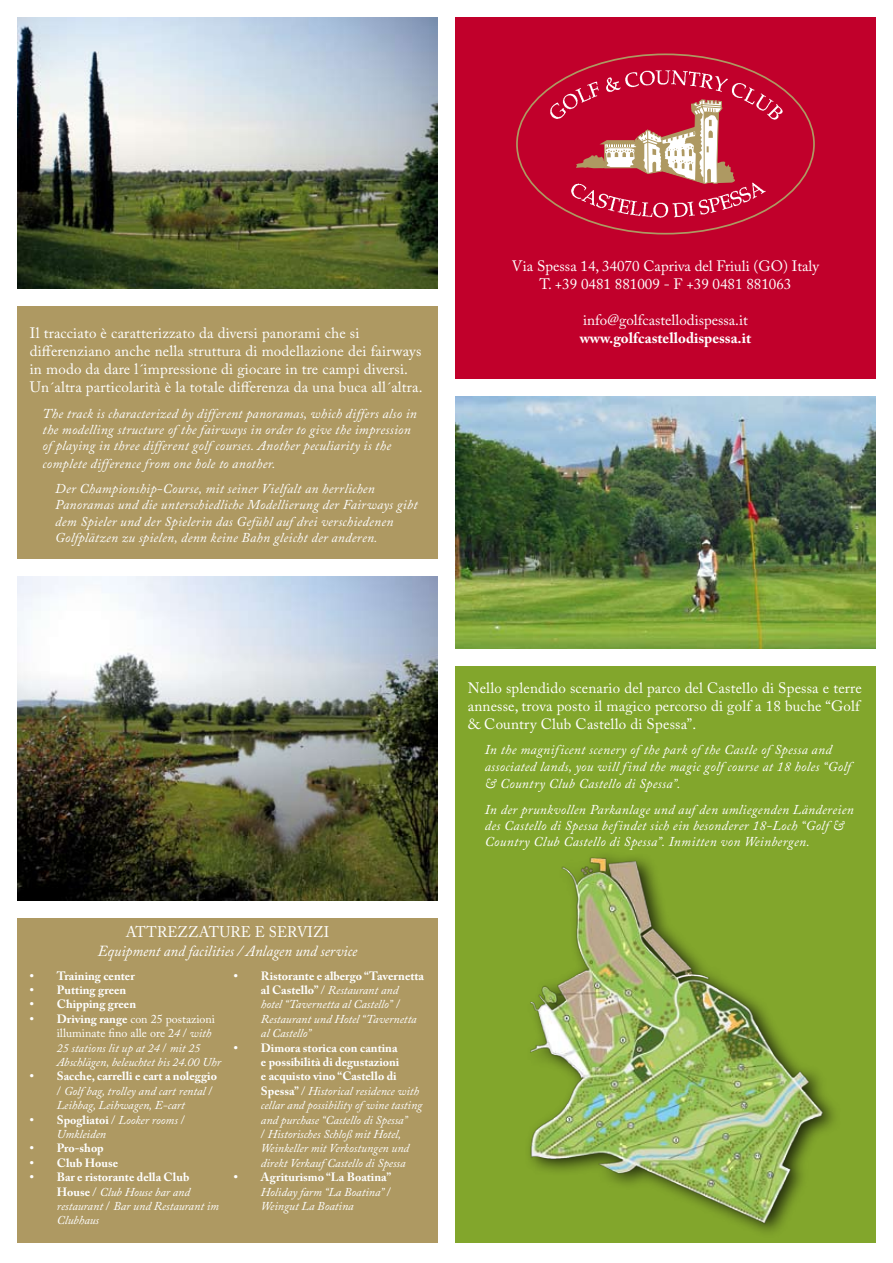
<style>
.page{position:relative;width:893px;height:1263px;background:#fff}
.page>*{position:absolute;margin:0;border:0;box-sizing:border-box;transform-origin:0 0}
.t1{font:italic 15.3px "Adobe Caslon Pro";color:#fff;scale:.96 1}
.t2{font:15.3px "Adobe Caslon Pro";letter-spacing:.005em;color:#fff;scale:.96 1}
.t3{font:15px/18px "Adobe Caslon Pro";letter-spacing:.01em;color:#fff}
.t4{font:700 15px "Adobe Caslon Pro";color:#fff}
.t5{font:italic 13.5px/16.2px "Adobe Caslon Pro";letter-spacing:.02em;color:#fff}
.t6{font:italic 12px/14.4px "Adobe Caslon Pro";color:#fff}
.t7{font:700 12px "Adobe Caslon Pro";color:#fff}
.s1{font-weight:700;font-style:normal}
.s2{font-style:normal}
</style>
<div class="page">
<img style="left:455px;top:396px;width:421px;height:252px">
<div style="left:455px;top:17px;width:421px;height:361px;background:#c1002b"></div>
<img style="left:516px;top:56px;width:277px;height:176px">
<svg style="left:575px;top:99px;width:160px;height:86px"></svg>
<img style="left:17px;top:17px;width:421px;height:271px">
<div style="left:17px;top:306px;width:421px;height:252px;background:#ae9962"></div>
<div style="left:17px;top:918px;width:421px;height:324px;background:#ae9962"></div>
<div style="left:455px;top:666px;width:421px;height:576px;background:#82a62c"></div>
<img style="left:17px;top:576px;width:421px;height:324px">
<img style="left:472px;top:855px;width:366px;height:388px">
<p class="t3" style="left:30px;top:324px;width:394px">Il tracciato è caratterizzato da diversi panorami che si differenziano anche nella struttura di modellazione dei fairways in modo da dare l´impressione di giocare in tre campi diversi.<br>Un´altra particolarità è la totale differenza da una buca all´altra.</p>
<p class="t5" style="left:43px;top:405px;width:376px">The track is characterized by different panoramas, which differs also in the modelling structure of the fairways in order to give the impression of playing in three different golf courses. Another peculiarity is the</p>
<p class="t5" style="left:55px;top:451px;width:321px;line-height:25.2px;text-indent:-13px">complete difference from one hole to another.<br>Der Championship-Course, mit seiner Vielfalt an herrlichen</p>
<p class="t5" style="left:55px;top:497px;width:364px">Panoramas und die unterschiedliche Modellierung der Fairways gibt dem Spieler und der Spielerin das Gefühl auf drei verschiedenen<br>Golfplätzen zu spielen, denn keine Bahn gleicht der anderen.</p>
<p class="t3" style="left:512px;top:257px;width:309px;text-align:center">Via Spessa 14, 34070 Capriva del Friuli (GO) Italy<br>T. +39 0481 881009 - F +39 0481 881063</p>
<p class="t3" style="left:583px;top:311px;width:166px">info@golfcastellodispessa.it</p>
<p class="t4" style="left:580px;top:329px;width:173px">www.golfcastellodispessa.it</p>
<p class="t2" style="left:126px;top:923px;width:89px">Att rezzatu</p>
<p class="t2" style="left:231px;top:923px;width:103px">re e s ervi zi</p>
<p class="t1" style="left:98px;top:941px;width:272px">Equipment and facilities / Anlagen und service</p>
<p class="t7" style="left:30px;top:968px;width:106px">• Training center</p>
<p class="t7" style="left:30px;top:983px;width:98px">• Putting green</p>
<p class="t7" style="left:30px;top:997px;width:108px">• Chipping green</p>
<p class="t6" style="left:57px;top:1011px;width:166px;text-indent:-27px"><span class="s1">• Driving range</span> <span class="s2">con 25 postazioni illuminate fino alle ore 2</span>4 <span class="s2">/</span> with 25 stations lit up at 24 <span class="s2">/</span> mit 25<br>Abschlägen, beleuchtet bis 24.00 Uhr</p>
<p class="t6" style="left:57px;top:1069px;width:162px;text-indent:-27px"><span class="s1">• Sacche, carrelli e cart a noleggio </span><span class="s2">/</span> Golf bag, trolley and cart rental <span class="s2">/<br></span>Leihbag, Leihwagen, E-cart</p>
<p class="t6" style="left:57px;top:1112px;width:130px;text-indent:-27px"><span class="s1">• Spogliatoi</span> <span class="s2">/</span> Looker rooms <span class="s2">/<br></span>Umkleiden</p>
<p class="t7" style="left:30px;top:1141px;width:76px">• Pro-shop</p>
<p class="t7" style="left:30px;top:1156px;width:90px">• Club House</p>
<p class="t6" style="left:57px;top:1170px;width:164px;text-indent:-27px"><span class="s1">• Bar e ristorante della Club<br>House</span> <span class="s2">/</span> Club House bar and restaurant <span class="s2">/</span> Bar und Restaurant im<br>Clubhaus</p>
<p class="t6" style="left:261px;top:968px;width:165px;text-indent:-27px"><span class="s1">• Ristorante e albergo “Tavernetta al Castello”</span> <span class="s2">/</span> Restaurant and<br>hotel “Tavernetta al Castello” <span class="s2">/<br></span>Restaurant und Hotel “Tavernetta al Castello”</p>
<p class="t6" style="left:261px;top:1040px;width:163px;text-indent:-27px"><span class="s1">• Dimora storica con cantina<br>e possibilità di degustazioni<br>e acquisto vino “Castello di Spessa”</span> <span class="s2">/</span> Historical residence with cellar and possibility of wine tasting and purchase “Castello di Spessa”<br><span class="s2">/</span> Historisches Schloß mit Hotel, Weinkeller mit Verkostungen und direkt Verkauf Castello di Spessa</p>
<p class="t6" style="left:261px;top:1170px;width:132px;text-align:justify;text-indent:-27px"><span class="s1">• Agriturismo “La Boatina” </span>Holiday farm “La Boatina” <span class="s2">/ </span>Weingut La Boatina</p>
<p class="t3" style="left:468px;top:679px;width:396px">Nello splendido scenario del parco del Castello di Spessa e terre annesse, trova posto il magico percorso di golf a 18 buche “Golf &amp; Country Club Castello di Spessa”.</p>
<p class="t5" style="left:485px;top:741px;width:368px">In the magnificent scenery of the park of the Castle of Spessa and associated lands, you will find the magic golf course at 18 holes “Golf</p>
<p class="t5" style="left:485px;top:771px;width:371px;line-height:25.2px">&amp; Country Club Castello di Spessa”.<br>In der prunkvollen Parkanlage und auf den umliegenden Ländereien</p>
<p class="t5" style="left:485px;top:817px;width:361px">des Castello di Spessa befindet sich ein besonderer 18-Loch “Golf &amp;<br>Country Club Castello di Spessa”. Inmitten von Weinbergen.</p>
</div>
